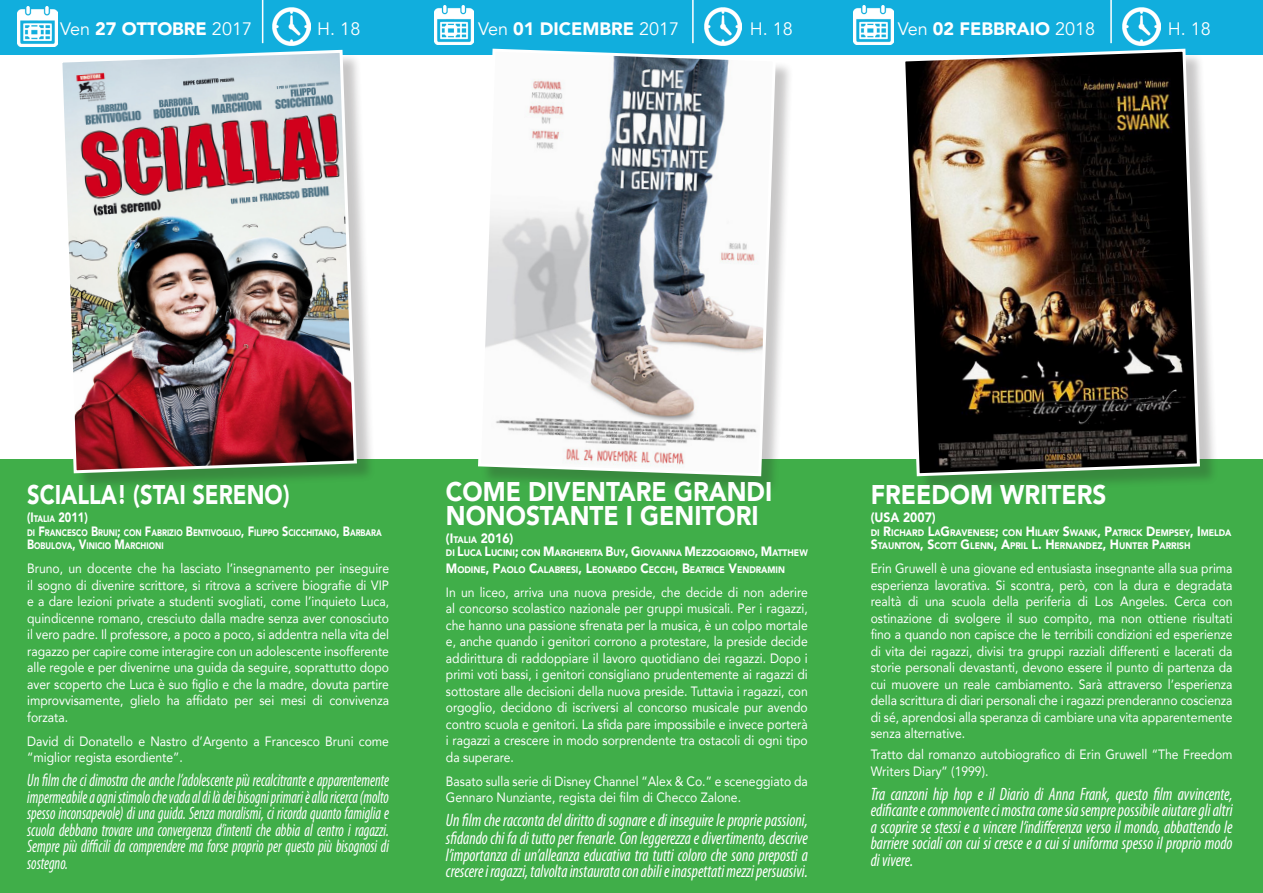
<style>
.page{position:relative;width:1263px;height:893px;background:#fff}
.page>*{position:absolute;margin:0;border:0;box-sizing:border-box;transform-origin:0 0}
.t1{font:900 27px/24px "Avenir";color:#fff;scale:.9 1}
.t2{font:900 27px "Avenir";color:#fff;scale:.81 1}
.t3{font:italic condensed 18px/16.5px "Myriad Pro";color:#fff;text-align:justify;scale:.9 1}
.t4{font:italic condensed 18px/16.5px "Myriad Pro";color:#fff;text-align:justify;scale:.81 1}
.t5{font:900 18px "Avenir";color:#fff}
.t6{font:18px "Avenir";color:#fff}
.t7{font:13.5px/16.5px "Avenir";color:#fff;text-align:justify;scale:.9 1}
.t8{font:900 13.5px "Avenir";color:#fff;scale:.9 1}
.t9{font:900 13.5px "Avenir";color:#fff;scale:.81 1}
.t10{font:900 9.45px/16.5px "Avenir";color:#fff;scale:.9 1}
.t11{font:900 9.45px/13.5px "Avenir";color:#fff;scale:.81 1}
.s1{font-weight:400}
.s2{font-size:9.45px}
.s3{font-size:13.5px}
</style>
<div class="page">
<div style="left:0;top:459px;width:1263px;height:434px;background:#40ae49"></div>
<div style="left:0;top:0;width:1263px;height:54px;background:#11aedd"></div>
<div style="left:481px;top:51px;width:313px;height:444px;background:#231f20;opacity:.25"></div>
<svg style="left:476px;top:48px;width:301px;height:430px"></svg>
<img style="left:434px;top:5px;width:40px;height:40px">
<img style="left:704px;top:8px;width:38px;height:38px">
<div style="left:62px;top:53px;width:313px;height:439px;background:#231f20;opacity:.25"></div>
<img style="left:58px;top:49px;width:300px;height:426px">
<img style="left:17px;top:7px;width:40px;height:39px">
<img style="left:273px;top:8px;width:37px;height:38px">
<hr style="left:692px;top:0;width:2px;height:43px;background:#fff">
<hr style="left:262px;top:0;width:1px;height:43px;background:#fff">
<div style="left:905px;top:51px;width:313px;height:444px;background:#231f20;opacity:.25"></div>
<img style="left:901px;top:48px;width:300px;height:430px">
<img style="left:854px;top:5px;width:39px;height:40px">
<img style="left:1122px;top:8px;width:38px;height:38px">
<hr style="left:1110px;top:0;width:2px;height:43px;background:#fff">
<p class="t5" style="left:60px;top:13px;width:193px"><span class="s1">Ven</span> 27 OTTOBRE <span class="s1">2017</span></p>
<p class="t6" style="left:317px;top:18px;width:45px">H. 18</p>
<p class="t5" style="left:478px;top:13px;width:203px"><span class="s1">Ven</span> 01 DICEMBRE <span class="s1">2017</span></p>
<p class="t6" style="left:750px;top:18px;width:45px">H. 18</p>
<p class="t5" style="left:898px;top:13px;width:199px"><span class="s1">Ven</span> 02 FEBBRAIO <span class="s1">2018</span></p>
<p class="t6" style="left:1168px;top:18px;width:45px">H. 18</p>
<p class="t2" style="left:27px;top:472px;width:325px">SCIALLA! (STAI SERENO)</p>
<p class="t9" style="left:27px;top:506px;width:76px">(I<span class="s2">TALIA</span> 2011)</p>
<p class="t11" style="left:27px;top:526px;width:439px">DI <span class="s3">F</span> RANCESCO <span class="s3">B</span>RUNI<span class="s3">;</span> CON <span class="s3">F</span>ABRIZIO <span class="s3">B</span>ENTIVOGLIO<span class="s3">, F</span> ILIPPO <span class="s3">S</span>CICCHITANO<span class="s3">, B</span>ARBARA<br><span class="s3">B</span>OBULOVA<span class="s3">, V</span>INICIO <span class="s3">M</span>ARCHIONI</p>
<p class="t7" style="left:27px;top:560px;width:404px">Bruno, un docente che ha lasciato l’insegnamento per inseguire il sogno di divenire scrittore, si ritrova a scrivere biografie di VIP e a dare lezioni private a studenti svogliati, come l’inquieto Luca, quindicenne romano, cresciuto dalla madre senza aver conosciuto il vero padre. Il professore, a poco a poco, si addentra nella vita del ragazzo per capire come interagire con un adolescente insofferente alle regole e per divenirne una guida da seguire, soprattutto dopo aver scoperto che Luca è suo figlio e che la madre, dovuta partire improvvisamente, glielo ha affidato per sei mesi di convivenza forzata.</p>
<p class="t7" style="left:27px;top:733px;width:404px">David di Donatello e Nastro d’Argento a Francesco Bruni come “miglior regista esordiente”.</p>
<p class="t4" style="left:27px;top:772px;width:448px">Un film che ci dimostra che anche l’adolescente più recalcitrante e apparentemente impermeabile a ogni stimolo che vada al di là dei bisogni primari è alla ricerca (molto spesso inconsapevole) di una guida. Senza moralismi, ci ricorda quanto famiglia e scuola debbano trovare una convergenza d’intenti che abbia al centro i ragazzi.<br>Sempre più difficili da comprendere ma forse proprio per questo più bisognosi di sostegno.</p>
<p class="t1" style="left:446px;top:479px;width:364px">COME DIVENTARE GRANDI<br>NONOSTANTE I GENITORI</p>
<p class="t8" style="left:446px;top:526px;width:76px">(I<span class="s2">TALIA</span> 2016)</p>
<p class="t10" style="left:446px;top:544px;width:404px">DI <span class="s3">L</span>UCA <span class="s3">L</span>UCINI<span class="s3">;</span> CON <span class="s3">M</span>ARGH ERITA <span class="s3">B</span>UY<span class="s3">, G</span>IOVANNA <span class="s3">M</span> EZZOGIORNO<span class="s3">, M</span>ATTHEW<br><span class="s3">M</span> ODINE<span class="s3">, P</span>AOLO <span class="s3">C</span>ALABRESI<span class="s3">, L</span>EONARDO <span class="s3">C</span>ECCHI<span class="s3">, B</span>EATRICE <span class="s3">V</span>ENDRAMIN</p>
<p class="t7" style="left:446px;top:583px;width:404px">In un liceo, arriva una nuova preside, che decide di non aderire al concorso scolastico nazionale per gruppi musicali. Per i ragazzi, che hanno una passione sfrenata per la musica, è un colpo mortale e, anche quando i genitori corrono a protestare, la preside decide addirittura di raddoppiare il lavoro quotidiano dei ragazzi. Dopo i primi voti bassi, i genitori consigliano prudentemente ai ragazzi di sottostare alle decisioni della nuova preside. Tuttavia i ragazzi, con orgoglio, decidono di iscriversi al concorso musicale pur avendo contro scuola e genitori. La sfida pare impossibile e invece porterà i ragazzi a crescere in modo sorprendente tra ostacoli di ogni tipo da superare.</p>
<p class="t7" style="left:446px;top:772px;width:404px">Basato sulla serie di Disney Channel “Alex &amp; Co.” e sceneggiato da<br>Gennaro Nunziante, regista dei film di Checco Zalone.</p>
<p class="t3" style="left:446px;top:812px;width:404px;line-height:17px">Un film che racconta del diritto di sognare e di inseguire le proprie passioni, sfidando chi fa di tutto per frenarle. Con leggerezza e divertimento, descrive l’importanza di un’alleanza educativa tra tutti coloro che sono preposti a crescere i ragazzi, talvolta instaurata con abili e inaspettati mezzi persuasivi.</p>
<p class="t1" style="left:871px;top:482px;width:263px">FREEDOM WRITERS</p>
<p class="t8" style="left:871px;top:506px;width:74px">(USA 2007)</p>
<p class="t10" style="left:871px;top:526px;width:402px;line-height:13.5px">DI <span class="s3">R</span>ICHARD <span class="s3">L</span>A<span class="s3">G</span>RAVENESE<span class="s3">;</span> CON <span class="s3">H</span>ILARY <span class="s3">S</span>WANK<span class="s3">, P</span>ATRICK <span class="s3">D</span>EMPSEY<span class="s3">, I</span> MELDA<br><span class="s3">S</span>TAUNTON<span class="s3">, S</span>COTT <span class="s3">G</span>LENN<span class="s3">, A</span>PRIL <span class="s3">L. H</span>ERNANDEZ<span class="s3">, H</span>UNTER <span class="s3">P</span>ARRISH</p>
<p class="t7" style="left:871px;top:560px;width:404px">Erin Gruwell è una giovane ed entusiasta insegnante alla sua prima esperienza lavorativa. Si scontra, però, con la dura e degradata realtà di una scuola della periferia di Los Angeles. Cerca con ostinazione di svolgere il suo compito, ma non ottiene risultati fino a quando non capisce che le terribili condizioni ed esperienze di vita dei ragazzi, divisi tra gruppi razziali differenti e lacerati da storie personali devastanti, devono essere il punto di partenza da cui muovere un reale cambiamento. Sarà attraverso l’esperienza della scrittura di diari personali che i ragazzi prenderanno coscienza di sé, aprendosi alla speranza di cambiare una vita apparentemente senza alternative.</p>
<p class="t7" style="left:871px;top:746px;width:404px">Tratto dal romanzo autobiografico di Erin Gruwell “The Freedom<br>Writers Diary” (1999).</p>
<p class="t3" style="left:871px;top:785px;width:404px">Tra canzoni hip hop e il Diario di Anna Frank, questo film avvincente, edificante e commovente ci mostra come sia sempre possibile aiutare gli altri a scoprire se stessi e a vincere l’indifferenza verso il mondo, abbattendo le barriere sociali con cui si cresce e a cui si uniforma spesso il proprio modo di vivere.</p>
</div>
